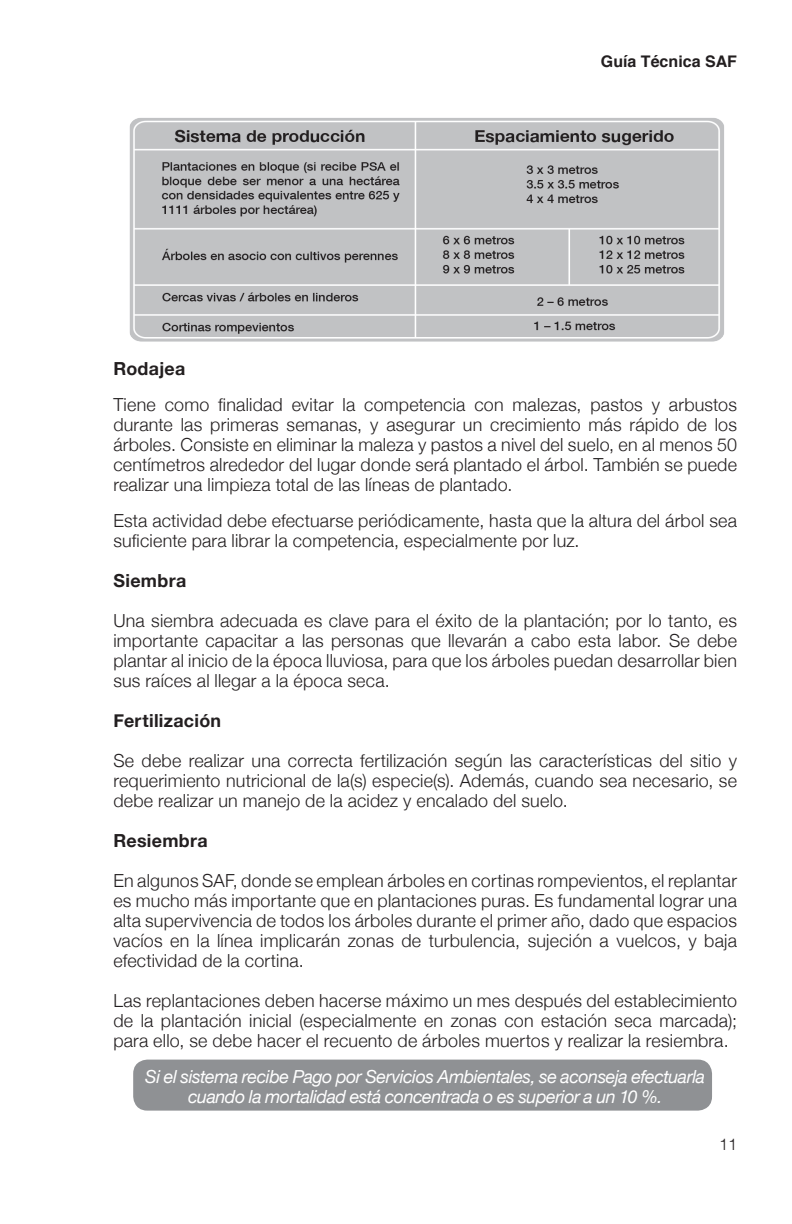
<style>
.page{position:relative;width:792px;height:1224px;background:#fff}
.page>*{position:absolute;margin:0;border:0;box-sizing:border-box;transform-origin:0 0}
.t1{font:300 18px/20px "Helvetica Neue";letter-spacing:.01em;color:#231f20;text-align:justify}
.t2{font:italic 18px/20px "Helvetica Neue";letter-spacing:-.025em;color:#fff;text-align:center}
.t3{font:700 18px "Helvetica Neue";letter-spacing:.02em;color:#231f20}
.t4{font:700 16px "Helvetica";color:#231f20}
.t5{font:300 16px "Helvetica";color:#231f20}
</style>
<div class="page">
<div style="left:133px;top:1060px;width:579px;height:51px;background:#8f9194;border-radius:14px"></div>
<img style="left:129px;top:118px;width:595px;height:224px">
<p class="t4" style="left:601px;top:49px;width:138px">Guía Técnica SAF</p>
<p class="t3" style="left:113px;top:354px;width:73px">Rodajea</p>
<p class="t1" style="left:113px;top:393px;width:625px">Tiene como finalidad evitar la competencia con malezas, pastos y arbustos durante las primeras semanas, y asegurar un crecimiento más rápido de los árboles. Consiste en eliminar la maleza y pastos a nivel del suelo, en al menos 50 centímetros alrededor del lugar donde será plantado el árbol. También se puede realizar una limpieza total de las líneas de plantado.</p>
<p class="t1" style="left:113px;top:509px;width:625px">Esta actividad debe efectuarse periódicamente, hasta que la altura del árbol sea suficiente para librar la competencia, especialmente por luz.</p>
<p class="t3" style="left:113px;top:566px;width:74px">Siembra</p>
<p class="t1" style="left:113px;top:609px;width:625px">Una siembra adecuada es clave para el éxito de la plantación; por lo tanto, es importante capacitar a las personas que llevarán a cabo esta labor. Se debe plantar al inicio de la época lluviosa, para que los árboles puedan desarrollar bien sus raíces al llegar a la época seca.</p>
<p class="t3" style="left:113px;top:706px;width:109px">Fertilización</p>
<p class="t1" style="left:113px;top:749px;width:625px">Se debe realizar una correcta fertilización según las características del sitio y requerimiento nutricional de la(s) especie(s). Además, cuando sea necesario, se debe realizar un manejo de la acidez y encalado del suelo.</p>
<p class="t3" style="left:113px;top:826px;width:96px">Resiembra</p>
<p class="t1" style="left:113px;top:869px;width:625px">En algunos SAF, donde se emplean árboles en cortinas rompevientos, el replantar es mucho más importante que en plantaciones puras. Es fundamental lograr una alta supervivencia de todos los árboles durante el primer año, dado que espacios vacíos en la línea implicarán zonas de turbulencia, sujeción a vuelcos, y baja efectividad de la cortina.</p>
<p class="t1" style="left:113px;top:989px;width:625px">Las replantaciones deben hacerse máximo un mes después del establecimiento de la plantación inicial (especialmente en zonas con estación seca marcada); para ello, se debe hacer el recuento de árboles muertos y realizar la resiembra.</p>
<p class="t2" style="left:145px;top:1067px;width:561px">Si el sistema recibe Pago por Servicios Ambientales, se aconseja efectuarla cuando la mortalidad está concentrada o es superior a un 10 %.</p>
<p class="t5" style="left:719px;top:1132px;width:19px">11</p>
</div>
